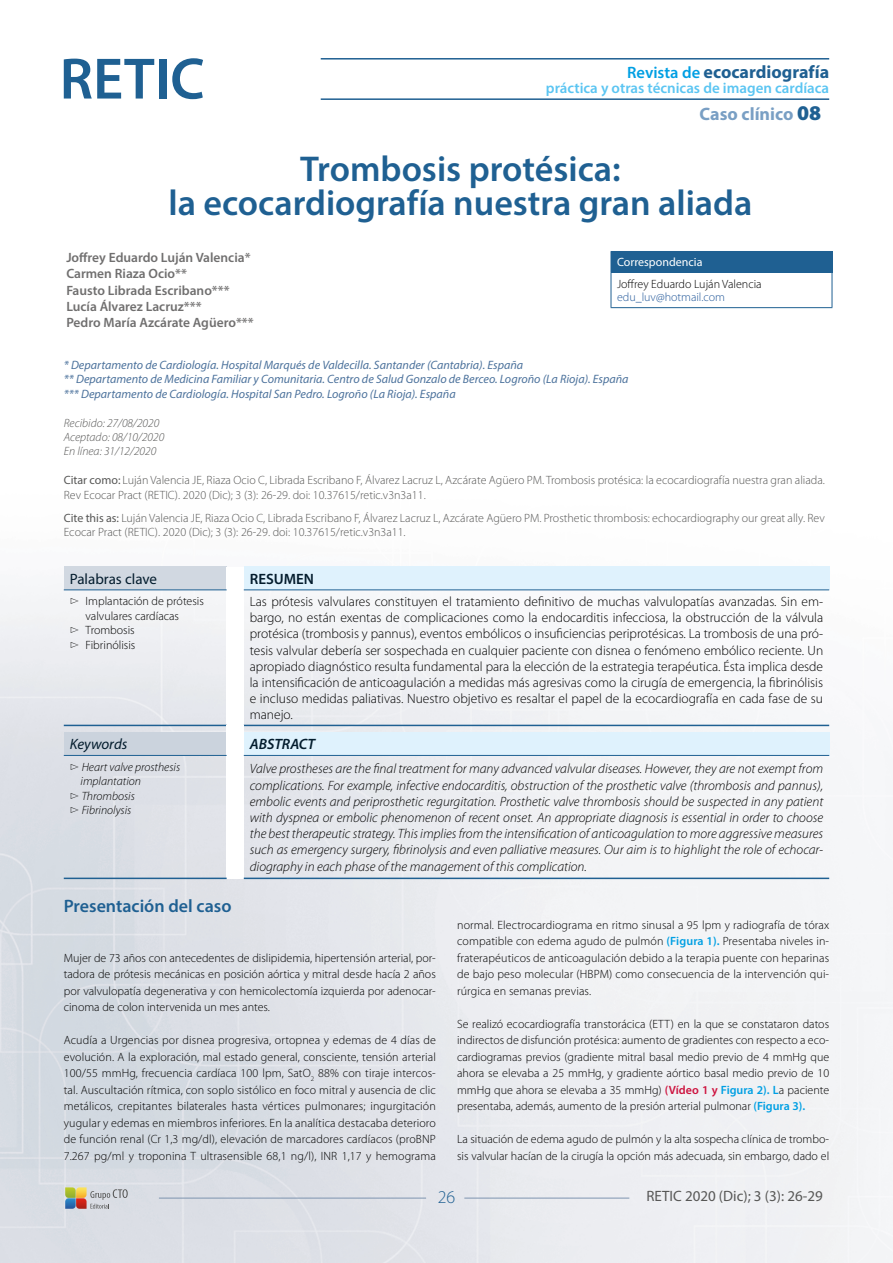
<style>
.page{position:relative;width:893px;height:1263px;background:#fff}
.page>*{position:absolute;margin:0;border:0;box-sizing:border-box;transform-origin:0 0}
.t1{font:600 36px/34.5px "Myriad Pro";color:#1f6092;text-align:center}
.t2{font:700 18px "Myriad Pro";color:#1f6092}
.t3{font:600 18px "Myriad Pro";color:#1f6092}
.t4{font:700 18px "Myriad Pro";color:#799fc4}
.t5{font:300 18px "Myriad Pro";color:#1f6092}
.t6{font:600 15px "Myriad Pro";color:#5bc5f2}
.t7{font:15px "Myriad Pro";color:#575756}
.t8{font:15px "Myriad Pro";color:#031c2d}
.t9{font:italic 15px "Myriad Pro";color:#031c2d}
.t10{font:italic 600 15px "Myriad Pro";color:#031c2d}
.t11{font:600 15px "Myriad Pro";color:#031c2d}
.t12{font:300 13.5px/16.2px "Myriad Pro";color:#000;text-align:justify}
.t13{font:italic 300 13.5px/16.2px "Myriad Pro";color:#000;text-align:justify}
.t14{font:600 13.5px/16.2px "Myriad Pro";color:#706f6f}
.t15{font:italic 12.15px/14.5px "Myriad Pro";color:#4c729c}
.t16{font:300 12px/16.5px "Myriad Pro";color:#000;text-align:justify}
.t17{font:300 12px/14.4px "Myriad Pro";color:#575756}
.t18{font:italic 300 12px "Myriad Pro";color:#000}
.t19{font:italic 300 12px/14.4px "Myriad Pro";color:#575756}
.t20{font:300 12px "Myriad Pro";color:#275b9b}
.t21{font:12px "Myriad Pro";color:#fff}
.s1{font-weight:600;font-size:16.5px;color:#009fe3}
.s2{font-style:inherit}
.s3{font-weight:900;font-size:21px;color:#1f6092}
.s4{font-weight:400}
.s5{font-weight:600;color:#009fe3}
.s6{font-weight:600;color:#cd123e}
</style>
<div class="page">
<img style="left:0;top:58px;width:893px;height:1205px">
<svg style="left:65px;top:1187px;width:63px;height:22px"></svg>
<hr style="left:159px;top:1198px;width:267px;height:1px;background:#7e94b0">
<hr style="left:321px;top:58px;width:508px;height:2px;background:#1f6092">
<hr style="left:321px;top:98px;width:508px;height:2px;background:#1f6092">
<hr style="left:464px;top:1198px;width:165px;height:1px;background:#7e94b0">
<svg style="left:64px;top:59px;width:90px;height:40px"></svg>
<div style="left:159px;top:59px;width:7px;height:40px;background:#1f6092"></div>
<svg style="left:172px;top:58px;width:31px;height:41px"></svg>
<div style="left:611px;top:251px;width:221px;height:21px;background:#1f6092"></div>
<svg style="left:832px;top:252px;width:1px;height:20px"></svg>
<hr style="left:611px;top:272px;width:221px;height:1px;background:#1f6092">
<hr style="left:611px;top:273px;width:1px;height:34px;background:#1f6092">
<hr style="left:832px;top:273px;width:1px;height:34px;background:#1f6092">
<hr style="left:611px;top:307px;width:221px;height:1px;background:#1f6092">
<div style="left:64px;top:567px;width:163px;height:23px;background:#d1d8e1"></div>
<div style="left:227px;top:567px;width:17px;height:158px;background:#fff"></div>
<div style="left:244px;top:567px;width:585px;height:23px;background:#dff2fd"></div>
<hr style="left:244px;top:589px;width:585px;height:1px;background:#1f6092">
<hr style="left:244px;top:725px;width:585px;height:1px;background:#1f6092">
<hr style="left:64px;top:589px;width:163px;height:1px;background:#1f6092">
<hr style="left:64px;top:725px;width:163px;height:1px;background:#1f6092">
<div style="left:64px;top:732px;width:163px;height:23px;background:#cbd3dd"></div>
<div style="left:227px;top:732px;width:17px;height:146px;background:#fff"></div>
<div style="left:244px;top:732px;width:585px;height:23px;background:#dff2fd"></div>
<hr style="left:244px;top:755px;width:585px;height:1px;background:#1f6092">
<hr style="left:244px;top:878px;width:585px;height:1px;background:#1f6092">
<hr style="left:64px;top:755px;width:163px;height:1px;background:#1f6092">
<hr style="left:64px;top:878px;width:163px;height:1px;background:#1f6092">
<div style="left:227px;top:725px;width:17px;height:8px;background:#fff"></div>
<h2 class="t2" style="left:627px;top:60px;width:204px"><span class="s1">Revista de</span> ecocardiografía</h2>
<p class="t6" style="left:546px;top:78px;width:285px">práctica y otras técnicas de imagen cardíaca</p>
<h2 class="t4" style="left:700px;top:102px;width:123px"><span class="s2">C</span>aso clínico <span class="s3">08</span></h2>
<h1 class="t1" style="left:168px;top:151px;width:585px">Trombosis protésica:<br>la ecocardiografía nuestra gran aliada</h1>
<p class="t14" style="left:66px;top:249px;width:189px">Joffrey Eduardo Luján Valencia*<br>Carmen Riaza Ocio**<br>Fausto Librada Escribano***<br>Lucía Álvarez Lacruz***<br>Pedro María Azcárate Agüero***</p>
<p class="t21" style="left:617px;top:255px;width:87px">Correspondencia</p>
<p class="t16" style="left:617px;top:276px;width:146px">Joffrey Eduardo Luján Valencia</p>
<p class="t20" style="left:617px;top:291px;width:110px">edu_luv@hotmail.com</p>
<p class="t15" style="left:64px;top:357px;width:566px">* Departamento de Cardiología. Hospital Marqués de Valdecilla. Santander (Cantabria). España<br>** Departamento de Medicina Familiar y Comunitaria. Centro de Salud Gonzalo de Berceo. Logroño (La Rioja). España *** Departamento de Cardiología. Hospital San Pedro. Logroño (La Rioja). España</p>
<p class="t19" style="left:64px;top:416px;width:102px">Recibido: 27/08/2020<br>Aceptado: 08/10/2020<br>En línea: 31/12/2020</p>
<p class="t17" style="left:64px;top:473px;width:763px"><span class="s4">Citar como:</span> Luján Valencia JE, Riaza Ocio C, Librada Escribano F, Álvarez Lacruz L, Azcárate Agüero PM. Trombosis protésica: la ecocardiografía nuestra gran aliada.<br>Rev Ecocar Pract (RETIC). 2020 (Dic); 3 (3): 26-29. doi: 10.37615/retic.v3n3a11.</p>
<p class="t17" style="left:64px;top:510px;width:763px"><span class="s4">Cite this as:</span> Luján Valencia JE, Riaza Ocio C, Librada Escribano F, Álvarez Lacruz L, Azcárate Agüero PM. Prosthetic thrombosis: echocardiography our great ally. Rev<br>Ecocar Pract (RETIC). 2020 (Dic); 3 (3): 26-29. doi: 10.37615/retic.v3n3a11.</p>
<p class="t8" style="left:70px;top:570px;width:89px">Palabras clave</p>
<p class="t11" style="left:250px;top:569px;width:66px">RESUMEN</p>
<p class="t16" style="left:70px;top:593px;width:136px">▻ Implantación de prótesis</p>
<p class="t16" style="left:86px;top:608px;width:95px">valvulares cardíacas</p>
<p class="t16" style="left:70px;top:622px;width:66px">▻ Trombosis</p>
<p class="t16" style="left:70px;top:637px;width:67px">▻ Fibrinólisis</p>
<p class="t12" style="left:250px;top:594px;width:575px">Las prótesis valvulares constituyen el tratamiento definitivo de muchas valvulopatías avanzadas. Sin em&shy;bargo, no están exentas de complicaciones como la endocarditis infecciosa, la obstrucción de la válvula protésica (trombosis y pannus), eventos embólicos o insuficiencias periprotésicas. La trombosis de una pró&shy;tesis valvular debería ser sospechada en cualquier paciente con disnea o fenómeno embólico reciente. Un apropiado diagnóstico resulta fundamental para la elección de la estrategia terapéutica. Ésta implica desde la intensificación de anticoagulación a medidas más agresivas como la cirugía de emergencia, la fibrinólisis e incluso medidas paliativas. Nuestro objetivo es resaltar el papel de la ecocardiografía en cada fase de su manejo.</p>
<p class="t9" style="left:70px;top:735px;width:59px">Keywords</p>
<p class="t10" style="left:250px;top:735px;width:67px">ABSTRACT</p>
<p class="t18" style="left:70px;top:761px;width:112px">▻ Heart valve prosthesis</p>
<p class="t18" style="left:81px;top:775px;width:62px">implantation</p>
<p class="t18" style="left:70px;top:789px;width:67px">▻ Thrombosis</p>
<p class="t18" style="left:70px;top:804px;width:63px">▻ Fibrinolysis</p>
<p class="t13" style="left:250px;top:761px;width:575px">Valve prostheses are the final treatment for many advanced valvular diseases. However, they are not exempt from complications. For example, infective endocarditis, obstruction of the prosthetic valve (thrombosis and pannus), embolic events and periprosthetic regurgitation. Prosthetic valve thrombosis should be suspected in any patient with dyspnea or embolic phenomenon of recent onset. An appropriate diagnosis is essential in order to choose the best therapeutic strategy. This implies from the intensification of anticoagulation to more aggressive measures such as emergency surgery, fibrinolysis and even palliative measures. Our aim is to highlight the role of echocar&shy;diography in each phase of the management of this complication.</p>
<h2 class="t3" style="left:64px;top:895px;width:169px">Presentación del caso</h2>
<p class="t16" style="left:64px;top:949px;width:374px">Mujer de 73 años con antecedentes de dislipidemia, hipertensión arterial, por&shy;tadora de prótesis mecánicas en posición aórtica y mitral desde hacía 2 años por valvulopatía degenerativa y con hemicolectomía izquierda por adenocar&shy;cinoma de colon intervenida un mes antes.</p>
<p class="t16" style="left:64px;top:1032px;width:374px">Acudía a Urgencias por disnea progresiva, ortopnea y edemas de 4 días de evolución. A la exploración, mal estado general, consciente, tensión arterial 100/55 mmHg, frecuencia cardíaca 100 lpm, SatO<sub>2</sub> 88% con tiraje intercos&shy;tal. Auscultación rítmica, con soplo sistólico en foco mitral y ausencia de clic metálicos, crepitantes bilaterales hasta vértices pulmonares; ingurgitación yugular y edemas en miembros inferiores. En la analítica destacaba deterioro de función renal (Cr 1,3 mg/dl), elevación de marcadores cardíacos (proBNP 7.267 pg/ml y troponina T ultrasensible 68,1 ng/l), INR 1,17 y hemograma</p>
<p class="t16" style="left:457px;top:916px;width:374px">normal. Electrocardiograma en ritmo sinusal a 95 lpm y radiografía de tórax compatible con edema agudo de pulmón <span class="s5">(Figura 1).</span> Presentaba niveles in&shy;fraterapéuticos de anticoagulación debido a la terapia puente con heparinas de bajo peso molecular (HBPM) como consecuencia de la intervención qui&shy;rúrgica en semanas previas.</p>
<p class="t16" style="left:457px;top:1015px;width:374px">Se realizó ecocardiografía transtorácica (ETT) en la que se constataron datos indirectos de disfunción protésica: aumento de gradientes con respecto a eco&shy;cardiogramas previos (gradiente mitral basal medio previo de 4 mmHg que ahora se elevaba a 25 mmHg, y gradiente aórtico basal medio previo de 10 mmHg que ahora se elevaba a 35 mmHg) <span class="s6">(Vídeo 1 y</span> <span class="s5">Figura 2). L</span>a paciente presentaba, además, aumento de la presión arterial pulmonar <span class="s5">(Figura 3).</span></p>
<p class="t16" style="left:457px;top:1131px;width:374px">La situación de edema agudo de pulmón y la alta sospecha clínica de trombo&shy;sis valvular hacían de la cirugía la opción más adecuada, sin embargo, dado el</p>
<h2 class="t5" style="left:438px;top:1187px;width:19px">26</h2>
<p class="t7" style="left:646px;top:1187px;width:178px">RETIC 2020 (Dic); 3 (3): 26-29</p>
</div>
